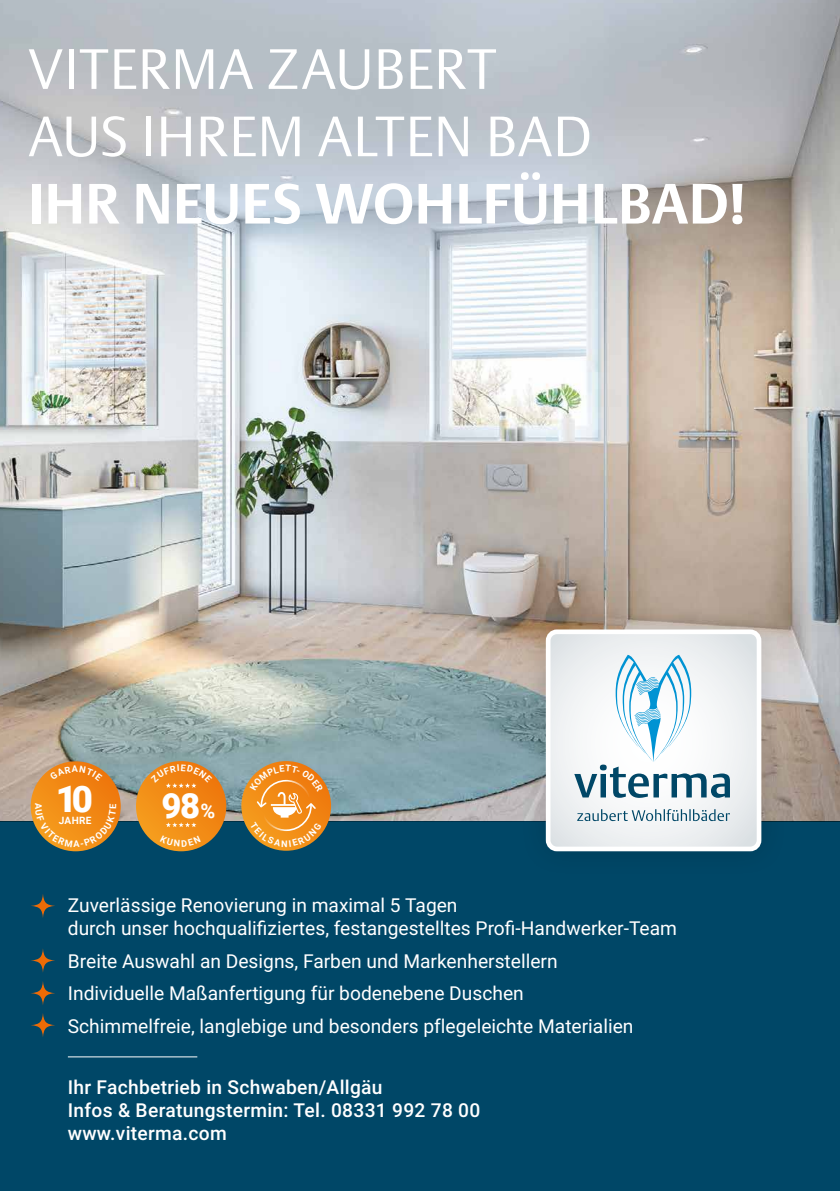
<style>
.page{position:relative;width:840px;height:1191px;background:#fff}
.page>*{position:absolute;margin:0;border:0;box-sizing:border-box;transform-origin:0 0}
.t1{font:300 56px/67.4px "DTL Argo T";letter-spacing:.01em;color:#fff}
.t2{font:700 56px "DTL Argo T";letter-spacing:.015em;color:#fff}
.t3{font:900 36.6px "Roboto";color:#fff}
.t4{font:900 34.6px "Roboto";color:#fff}
.t5{font:19.2px/32.4px "Roboto";color:#fff}
.t6{font:500 19.2px/23px "Roboto";letter-spacing:.015em;color:#fff}
.t7{font:700 10px "Roboto";letter-spacing:.025em;color:#fff}
.s1{font-weight:700;font-size:20px}
</style>
<div class="page">
<img style="left:0;top:0;width:839px;height:821px">
<div style="left:0;top:821px;width:839px;height:370px;background:#004767"></div>
<hr style="left:68px;top:1056px;width:129px;height:1px;background:#fff">
<svg style="left:31px;top:893px;width:24px;height:25px"></svg>
<svg style="left:31px;top:948px;width:24px;height:24px"></svg>
<svg style="left:31px;top:981px;width:24px;height:24px"></svg>
<svg style="left:31px;top:1013px;width:24px;height:24px"></svg>
<div style="left:518px;top:602px;width:270px;height:276px;background:#000;opacity:.15"></div>
<svg style="left:551px;top:635px;width:204px;height:210px"></svg>
<svg style="left:577px;top:809px;width:152px;height:12px"></svg>
<svg style="left:574px;top:655px;width:155px;height:143px"></svg>
<div style="left:545px;top:629px;width:216px;height:222px;border:5px solid #fff;border-radius:9px"></div>
<div style="left:136px;top:761px;width:90px;height:90px;background:linear-gradient(to right,#f3991d,#ef7e0f);border-radius:45px"></div>
<svg style="left:166px;top:822px;width:30px;height:5px"></svg>
<svg style="left:31px;top:761px;width:90px;height:90px;background:#ee8515"></svg>
<svg style="left:241px;top:761px;width:90px;height:89px"></svg>
<svg style="left:151px;top:764px;width:61px;height:24px"></svg>
<svg style="left:160px;top:835px;width:41px;height:12px"></svg>
<svg style="left:50px;top:765px;width:52px;height:16px"></svg>
<svg style="left:35px;top:802px;width:81px;height:45px;background:#db881e"></svg>
<svg style="left:249px;top:765px;width:74px;height:82px;background:#e59232"></svg>
<h1 class="t1" style="left:28px;top:35px;width:565px">VITERMA ZAUBERT<br>AUS IHREM ALTEN BAD</h1>
<h1 class="t2" style="left:28px;top:170px;width:719px">IHR NEUES WOHLFÜHLBAD!</h1>
<h2 class="t3" style="left:56px;top:773px;width:39px">10</h2>
<p class="t7" style="left:59px;top:813px;width:34px">JAHRE</p>
<h3 class="t4" style="left:161px;top:781px;width:55px">98<span class="s1">%</span></h3>
<p class="t5" style="left:68px;top:893px;width:610px;line-height:23px">Zuverlässige Renovierung in maximal 5 Tagen<br>durch unser hochqualifiziertes, festangestelltes Profi-Handwerker-Team</p>
<p class="t5" style="left:68px;top:944px;width:567px">Breite Auswahl an Designs, Farben und Markenherstellern<br>Individuelle Maßanfertigung für bodenebene Duschen<br>Schimmelfreie, langlebige und besonders pflegeleichte Materialien</p>
<p class="t6" style="left:68px;top:1074px;width:414px">Ihr Fachbetrieb in Schwaben/Allgäu<br>Infos &amp; Beratungstermin: Tel. 08331 992 78 00 www.viterma.com</p>
</div>
